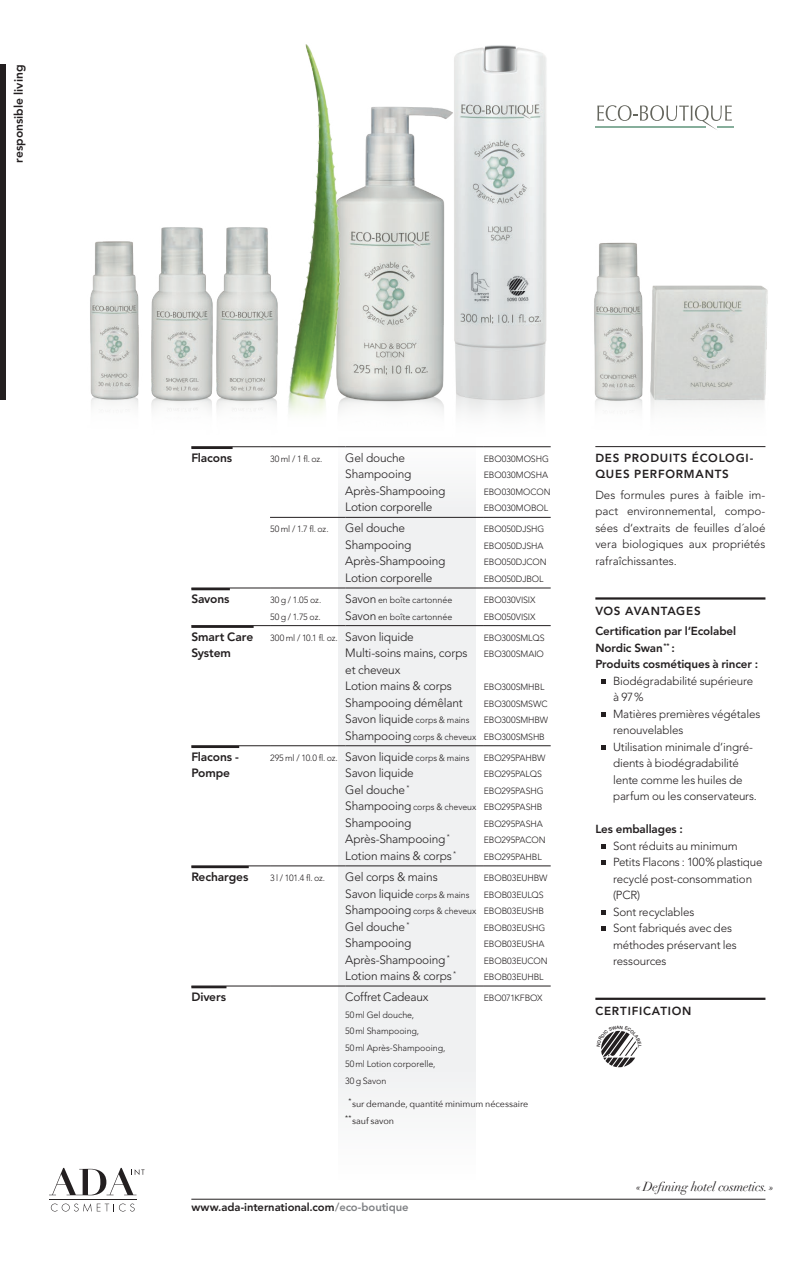
<style>
.page{position:relative;width:808px;height:1263px;background:#fff}
.page>*{position:absolute;margin:0;border:0;box-sizing:border-box;transform-origin:0 0}
.t1{font:italic 12.75px "Didot";letter-spacing:-.015em;color:#231f20}
.t2{font:300 12px/16.5px "Avenir";letter-spacing:-.015em;color:#231f20}
.t3{font:800 12px/16.5px "Avenir";letter-spacing:-.01em;color:#231f20}
.t4{font:300 11.7px/16.5px "Avenir";letter-spacing:-.01em;color:#231f20}
.t5{font:800 11.7px/20.7px "Avenir";letter-spacing:-.005em;color:#231f20}
.t6{font:800 11.7px/16.5px "Avenir";letter-spacing:.065em;color:#231f20}
.t7{font:800 11.25px "Avenir";letter-spacing:-.01em;color:#231f20}
.t8{font:300 9px/16.5px "Avenir";letter-spacing:-.005em;color:#231f20}
.t9{font:9px/16.5px "Avenir Next";letter-spacing:-.005em;color:#231f20}
.s1{font-size:12px}
.s2{font-size:9px}
.s3{color:#808285}
</style>
<div class="page">
<div style="left:0;top:64px;width:5px;height:336px;background:#231f20"></div>
<hr style="left:49px;top:1199px;width:88px;height:1px;background:#231f20">
<svg style="left:51px;top:1203px;width:84px;height:9px"></svg>
<svg style="left:49px;top:1168px;width:95px;height:27px"></svg>
<hr style="left:191px;top:1199px;width:574px;height:1px;background:#231f20">
<img style="left:454px;top:45px;width:93px;height:368px">
<img style="left:594px;top:242px;width:44px;height:169px">
<img style="left:90px;top:241px;width:49px;height:166px">
<img style="left:229px;top:227px;width:39px;height:184px">
<img style="left:151px;top:227px;width:78px;height:184px">
<img style="left:633px;top:264px;width:135px;height:147px">
<img style="left:378px;top:92px;width:105px;height:322px">
<img style="left:268px;top:44px;width:110px;height:369px">
<div style="left:338px;top:400px;width:138px;height:782px;background:#f0f1f2"></div>
<hr style="left:270px;top:625px;width:75px;height:1px;background:#231f20">
<hr style="left:345px;top:625px;width:139px;height:1px;background:#231f20">
<hr style="left:484px;top:625px;width:67px;height:1px;background:#231f20">
<hr style="left:270px;top:745px;width:75px;height:1px;background:#231f20">
<hr style="left:345px;top:745px;width:139px;height:1px;background:#231f20">
<hr style="left:484px;top:745px;width:67px;height:1px;background:#231f20">
<hr style="left:191px;top:446px;width:79px;height:1px;background:#231f20">
<hr style="left:270px;top:446px;width:75px;height:1px;background:#231f20">
<hr style="left:345px;top:446px;width:139px;height:1px;background:#231f20">
<hr style="left:484px;top:446px;width:67px;height:1px;background:#231f20">
<hr style="left:191px;top:625px;width:79px;height:1px;background:#231f20">
<hr style="left:191px;top:745px;width:79px;height:1px;background:#231f20">
<hr style="left:191px;top:866px;width:79px;height:1px;background:#231f20">
<hr style="left:270px;top:866px;width:75px;height:1px;background:#231f20">
<hr style="left:345px;top:866px;width:139px;height:1px;background:#231f20">
<hr style="left:484px;top:866px;width:67px;height:1px;background:#231f20">
<hr style="left:191px;top:986px;width:79px;height:1px;background:#231f20">
<hr style="left:270px;top:986px;width:75px;height:1px;background:#231f20">
<hr style="left:345px;top:986px;width:139px;height:1px;background:#231f20">
<hr style="left:484px;top:986px;width:67px;height:1px;background:#231f20">
<hr style="left:270px;top:517px;width:75px;height:1px;background:#231f20">
<hr style="left:345px;top:517px;width:139px;height:1px;background:#231f20">
<hr style="left:484px;top:517px;width:67px;height:1px;background:#231f20">
<hr style="left:345px;top:588px;width:139px;height:1px;background:#231f20">
<hr style="left:484px;top:588px;width:67px;height:1px;background:#231f20">
<hr style="left:191px;top:588px;width:79px;height:1px;background:#231f20">
<hr style="left:270px;top:588px;width:75px;height:1px;background:#231f20">
<hr style="left:191px;top:447px;width:42px;height:2px;background:#231f20">
<hr style="left:191px;top:588px;width:39px;height:2px;background:#231f20">
<hr style="left:191px;top:626px;width:63px;height:2px;background:#231f20">
<hr style="left:191px;top:746px;width:48px;height:2px;background:#231f20">
<hr style="left:191px;top:866px;width:58px;height:2px;background:#231f20">
<hr style="left:191px;top:986px;width:35px;height:2px;background:#231f20">
<hr style="left:595px;top:446px;width:170px;height:1px;background:#231f20">
<hr style="left:595px;top:597px;width:170px;height:3px;background:#231f20">
<hr style="left:595px;top:998px;width:170px;height:2px;background:#231f20">
<svg style="left:601px;top:679px;width:4px;height:4px"></svg>
<svg style="left:601px;top:712px;width:4px;height:4px"></svg>
<svg style="left:601px;top:745px;width:4px;height:4px"></svg>
<svg style="left:601px;top:844px;width:4px;height:4px"></svg>
<svg style="left:601px;top:860px;width:4px;height:5px"></svg>
<svg style="left:601px;top:910px;width:4px;height:4px"></svg>
<svg style="left:601px;top:926px;width:4px;height:5px"></svg>
<hr style="left:595px;top:126px;width:111px;height:2px;background:#86ae9b">
<svg style="left:597px;top:105px;width:137px;height:25px"></svg>
<svg style="left:601px;top:1030px;width:37px;height:37px"></svg>
<h2 class="t3" style="left:10px;top:163px;width:100px;rotate:-90deg">responsible living</h2>
<h2 class="t3" style="left:191px;top:449px;width:42px">Flacons</h2>
<p class="t8" style="left:270px;top:450px;width:54px">30 ml / 1 fl. oz.</p>
<h2 class="t2" style="left:345px;top:449px;width:102px">Gel douche<br>Shampooing<br>Après-Shampooing<br>Lotion corporelle</h2>
<p class="t8" style="left:484px;top:450px;width:68px">EBO030MOSHG<br>EBO030MOSHA<br>EBO030MOCON<br>EBO030MOBOL</p>
<p class="t8" style="left:270px;top:521px;width:60px">50 ml / 1.7 fl. oz.</p>
<h2 class="t2" style="left:345px;top:520px;width:102px">Gel douche<br>Shampooing<br>Après-Shampooing<br>Lotion corporelle</h2>
<p class="t8" style="left:484px;top:521px;width:64px">EBO050DJSHG<br>EBO050DJSHA<br>EBO050DJCON<br>EBO050DJBOL</p>
<h2 class="t3" style="left:191px;top:591px;width:40px">Savons</h2>
<p class="t8" style="left:270px;top:592px;width:53px">30 g / 1.05 oz.<br>50 g / 1.75 oz.</p>
<p class="t8" style="left:345px;top:592px;width:108px"><span class="s1">Savon</span> en boîte cartonnée<br><span class="s1">Savon</span> en boîte cartonnée</p>
<p class="t8" style="left:484px;top:592px;width:53px">EBO030VISIX<br>EBO050VISIX</p>
<h2 class="t3" style="left:191px;top:628px;width:63px">Smart Care<br>System</h2>
<p class="t8" style="left:270px;top:629px;width:145px">300 ml / 10.1 fl. oz. <span class="s1">Savon liquide</span></p>
<p class="t8" style="left:484px;top:629px;width:62px">EBO300SMLQS<br>EBO300SMAIO</p>
<p class="t8" style="left:484px;top:679px;width:66px">EBO300SMHBL<br>EBO300SMSWC<br>EBO300SMHBW<br>EBO300SMSHB</p>
<h2 class="t2" style="left:345px;top:645px;width:126px">Multi-soins mains, corps et cheveux<br>Lotion mains &amp; corps<br>Shampooing démêlant<br>Savon liquide <span class="s2">corps &amp; mains</span></h2>
<p class="t8" style="left:345px;top:728px;width:133px"><span class="s1">Shampooing</span> corps &amp; cheveux</p>
<h2 class="t3" style="left:191px;top:748px;width:49px">Flacons -<br>Pompe</h2>
<p class="t8" style="left:270px;top:749px;width:201px">295 ml / 10.0 fl. oz. <span class="s1">Savon liquide</span> corps &amp; mains</p>
<h2 class="t2" style="left:345px;top:765px;width:70px">Savon liquide<br>Gel douche <sup>*</sup></h2>
<p class="t8" style="left:345px;top:799px;width:133px"><span class="s1">Shampooing</span> corps &amp; cheveux</p>
<h2 class="t2" style="left:345px;top:814px;width:113px">Shampooing<br>Après-Shampooing <sup>*<br></sup>Lotion mains &amp; corps <sup>*</sup></h2>
<h2 class="t3" style="left:191px;top:868px;width:59px">Recharges</h2>
<p class="t8" style="left:270px;top:870px;width:57px">3 l / 101.4 fl. oz.</p>
<h2 class="t2" style="left:345px;top:868px;width:126px">Gel corps &amp; mains<br>Savon liquide <span class="s2">corps &amp; mains</span></h2>
<p class="t8" style="left:345px;top:903px;width:133px"><span class="s1">Shampooing</span> corps &amp; cheveux</p>
<h2 class="t2" style="left:345px;top:918px;width:113px">Gel douche <sup>*<br></sup>Shampooing<br>Après-Shampooing <sup>*<br></sup>Lotion mains &amp; corps <sup>*</sup></h2>
<h2 class="t3" style="left:191px;top:989px;width:36px">Divers</h2>
<h2 class="t2" style="left:345px;top:989px;width:85px">Coffret Cadeaux</h2>
<p class="t8" style="left:345px;top:1006px;width:102px">50 ml Gel douche,<br>50 ml Shampooing,<br>50 ml Après-Shampooing,<br>50 ml Lotion corporelle,<br>30 g Savon</p>
<p class="t8" style="left:484px;top:749px;width:63px">EBO295PAHBW<br>EBO295PALQS<br>EBO295PASHG<br>EBO295PASHB<br>EBO295PASHA<br>EBO295PACON<br>EBO295PAHBL</p>
<p class="t8" style="left:484px;top:870px;width:65px">EBOB03EUHBW<br>EBOB03EULQS<br>EBOB03EUSHB<br>EBOB03EUSHG<br>EBOB03EUSHA<br>EBOB03EUCON<br>EBOB03EUHBL</p>
<p class="t8" style="left:484px;top:990px;width:60px">EBO071KFBOX</p>
<p class="t9" style="left:345px;top:1095px;width:185px;text-indent:3px"><sup>*</sup>sur demande, quantité minimum nécessaire <sup>**</sup>sauf savon</p>
<p class="t7" style="left:191px;top:1200px;width:219px">www.ada-international.com<span class="s3">/eco-boutique</span></p>
<p class="t6" style="left:595px;top:449px;width:160px">DES PRODUITS ÉCOLOGI-<br>QUES PERFORMANTS</p>
<p class="t4" style="left:595px;top:487px;width:172px;text-align:justify">Des formules pures à faible im&shy;pact environnemental, compo&shy;sées d‘extraits de feuilles d´aloé vera biologiques aux propriétés rafraîchissantes.</p>
<p class="t5" style="left:595px;top:600px;width:142px">VOS AVANTAGES<br>Certification par l‘Ecolabel</p>
<p class="t5" style="left:595px;top:639px;width:164px;line-height:16.5px">Nordic Swan<sup>**</sup> :<br>Produits cosmétiques à rincer :</p>
<p class="t4" style="left:613px;top:672px;width:149px">Biodégradabilité supérieure à 97%<br>Matières premières végétales renouvelables<br>Utilisation minimale d‘ingré&shy;dients à biodégradabilité lente comme les huiles de parfum ou les conservateurs.</p>
<p class="t5" style="left:595px;top:819px;width:89px">Les emballages :</p>
<p class="t4" style="left:613px;top:837px;width:151px">Sont réduits au minimum<br>Petits Flacons : 100% plastique recyclé post-consommation (PCR)<br>Sont recyclables<br>Sont fabriqués avec des méthodes préservant les ressources</p>
<p class="t6" style="left:595px;top:1002px;width:98px">CERTIFICATION</p>
<h1 class="t1" style="left:636px;top:1179px;width:139px">«Defining hotel cosmetics.»</h1>
</div>
